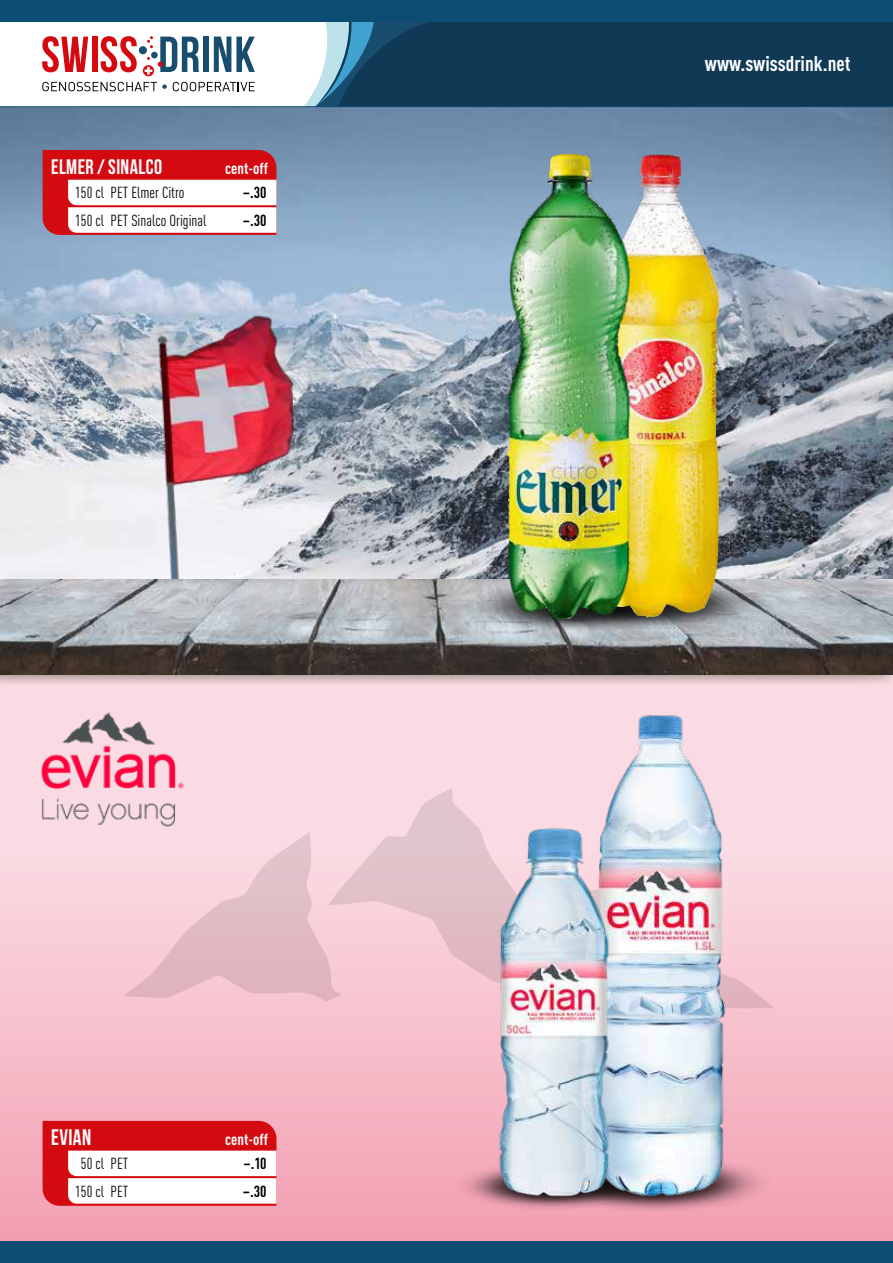
<style>
.page{position:relative;width:893px;height:1263px;background:#fff}
.page>*{position:absolute;margin:0;border:0;box-sizing:border-box;transform-origin:0 0}
.t1{font:700 22.5px "Bebas Neue";letter-spacing:.02em;color:#fff;scale:.95 1}
.t2{font:700 condensed 21px "DIN Pro";color:#fff}
.t3{font:700 21px "Bebas Neue";letter-spacing:.02em;color:#fff}
.t4{font:condensed 15.9px "DIN Pro";color:#000}
.t5{font:700 condensed 15.9px "DIN Pro";color:#fff}
.t6{font:700 condensed 15.9px "DIN Pro";color:#000}
</style>
<div class="page">
<img style="left:0;top:107px;width:893px;height:473px">
<div style="left:0;top:674px;width:893px;height:567px;background:linear-gradient(to bottom,#fce9ef,#f3a5b6)"></div>
<svg style="left:123px;top:788px;width:651px;height:220px;background:#f9d3dc"></svg>
<svg style="left:328px;top:788px;width:260px;height:204px;background:#eecbd4"></svg>
<svg style="left:123px;top:832px;width:218px;height:169px;background:#edc7d0"></svg>
<svg style="left:732px;top:849px;width:42px;height:159px;background:#f6cdd7"></svg>
<img style="left:0;top:686px;width:215px;height:168px">
<div style="left:474px;top:21px;width:419px;height:85px;background:#0f3955"></div>
<svg style="left:275px;top:21px;width:199px;height:85px"></svg>
<div style="left:0;top:0;width:893px;height:21px;background:#0e4d73"></div>
<div style="left:203px;top:37px;width:6px;height:35px;background:#184d70"></div>
<svg style="left:214px;top:37px;width:41px;height:35px"></svg>
<svg style="left:42px;top:36px;width:46px;height:36px"></svg>
<div style="left:92px;top:37px;width:5px;height:35px;background:#d40a11"></div>
<svg style="left:101px;top:36px;width:36px;height:36px"></svg>
<div style="left:139px;top:46px;width:8px;height:8px;background:#184d70;border-radius:50%"></div>
<svg style="left:143px;top:36px;width:56px;height:40px"></svg>
<svg style="left:173px;top:82px;width:82px;height:9px"></svg>
<svg style="left:42px;top:82px;width:125px;height:9px"></svg>
<div style="left:0;top:1242px;width:893px;height:21px;background:#0e4d73"></div>
<hr style="left:0;top:106px;width:893px;height:1px;background:#0e4d73">
<svg style="left:43px;top:1121px;width:233px;height:85px"></svg>
<svg style="left:43px;top:150px;width:233px;height:85px"></svg>
<img style="left:442px;top:1159px;width:78px;height:54px">
<img style="left:520px;top:1150px;width:269px;height:66px">
<img style="left:589px;top:701px;width:143px;height:502px">
<img style="left:492px;top:816px;width:123px;height:385px">
<img style="left:137px;top:313px;width:46px;height:267px">
<img style="left:165px;top:309px;width:148px;height:179px">
<svg style="left:0;top:674px;width:893px;height:12px;background:#ceb7b9"></svg>
<img style="left:0;top:580px;width:893px;height:94px">
<img style="left:447px;top:574px;width:260px;height:64px">
<img style="left:524px;top:572px;width:260px;height:64px">
<img style="left:631px;top:154px;width:29px;height:224px">
<img style="left:508px;top:154px;width:123px;height:464px">
<h2 class="t3" style="left:51px;top:155px;width:112px">ELMER /SINALCO</h2>
<p class="t5" style="left:225px;top:156px;width:44px">cent-off</p>
<p class="t4" style="left:75px;top:181px;width:111px">150 cl PET Elmer Citro</p>
<p class="t6" style="left:243px;top:180px;width:25px">–.30</p>
<p class="t4" style="left:75px;top:209px;width:133px">150 cl PET Sinalco Original</p>
<p class="t6" style="left:243px;top:208px;width:25px">–.30</p>
<h1 class="t1" style="left:51px;top:1124px;width:44px">EVIAN</h1>
<p class="t5" style="left:225px;top:1127px;width:44px">cent-off</p>
<p class="t4" style="left:81px;top:1152px;width:49px">50 cl PET</p>
<p class="t6" style="left:244px;top:1151px;width:25px">–.10</p>
<p class="t4" style="left:75px;top:1179px;width:55px">150 cl PET</p>
<p class="t6" style="left:243px;top:1179px;width:25px">–.30</p>
<h2 class="t2" style="left:705px;top:48px;width:147px">www.swissdrink.net</h2>
</div>
